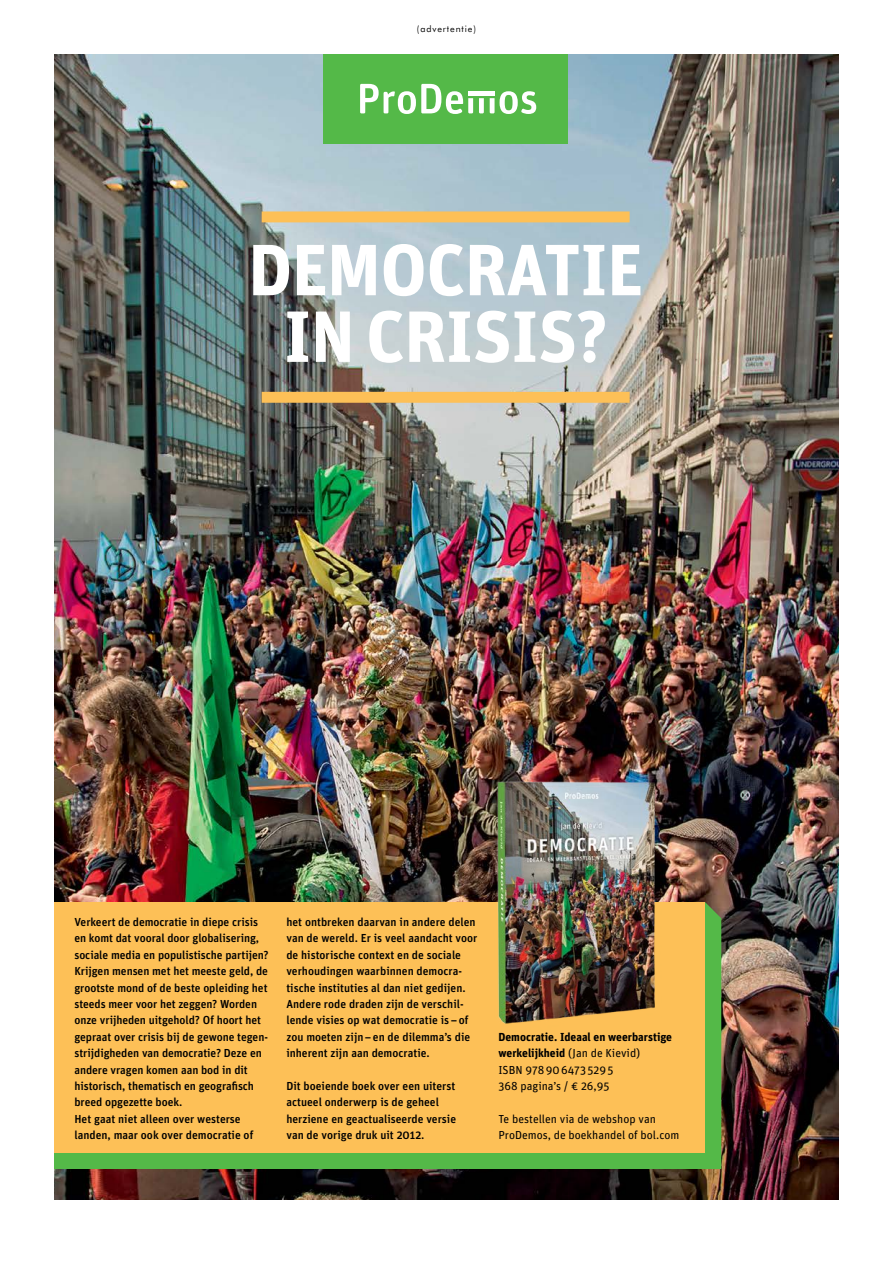
<style>
.page{position:relative;width:893px;height:1263px;background:#fff}
.page>*{position:absolute;margin:0;border:0;box-sizing:border-box;transform-origin:0 0}
.t1{font:700 72.45px/66.6px "Unit OT";letter-spacing:-.01em;color:#fff;text-align:center}
.t2{font:500 11.55px/16.4px "Unit OT";color:#000}
.t3{font:11.55px/16.4px "Unit OT";color:#000}
.t4{font:9px "Futura BT";letter-spacing:.1em;color:#000}
.s1{font-weight:700}
</style>
<div class="page">
<img style="left:54px;top:54px;width:785px;height:1145px">
<div style="left:54px;top:902px;width:667px;height:267px;background:#54b948"></div>
<div style="left:54px;top:902px;width:651px;height:250px;background:#fdc057"></div>
<div style="left:262px;top:211px;width:368px;height:11px;background:#fdc057"></div>
<div style="left:262px;top:392px;width:368px;height:11px;background:#fdc057"></div>
<div style="left:323px;top:54px;width:245px;height:90px;background:#54b948"></div>
<svg style="left:360px;top:84px;width:113px;height:30px"></svg>
<svg style="left:479px;top:98px;width:5px;height:15px"></svg>
<svg style="left:490px;top:91px;width:46px;height:23px"></svg>
<div style="left:468px;top:91px;width:27px;height:5px;background:#fff"></div>
<img style="left:478px;top:769px;width:192px;height:255px">
<p class="t4" style="left:417px;top:24px;width:61px">(advertentie)</p>
<h1 class="t1" style="left:248px;top:235px;width:396px">DEMOCRATIE<br>IN CRISIS?</h1>
<p class="t2" style="left:74px;top:914px;width:196px">Verkeert de democratie in diepe crisis en komt dat vooral door globalisering, sociale media en populistische partijen?<br>Krijgen mensen met het meeste geld, de grootste mond of de beste opleiding het steeds meer voor het zeggen? Worden onze vrijheden uitgehold? Of hoort het gepraat over crisis bij de gewone tegen&shy;strijdigheden van democratie? Deze en andere vragen komen aan bod in dit historisch, thematisch en geografisch breed opgezette boek.<br>Het gaat niet alleen over westerse landen, maar ook over democratie of</p>
<p class="t2" style="left:286px;top:914px;width:192px">het ontbreken daarvan in andere delen van de wereld. Er is veel aandacht voor de historische context en de sociale verhoudingen waarbinnen democra&shy;tische instituties al dan niet gedijen.<br>Andere rode draden zijn de verschil&shy;lende visies op wat democratie is–of zou moeten zijn–en de dilemma’s die inherent zijn aan democratie.</p>
<p class="t2" style="left:286px;top:1078px;width:171px">Dit boeiende boek over een uiterst actueel onderwerp is de geheel herziene en geactualiseerde versie van de vorige druk uit 2012.</p>
<p class="t3" style="left:498px;top:1028px;width:175px"><span class="s1">Democratie. Ideaal en weerbarstige werkelijkheid</span> (Jan de Kievid)<br>ISBN 9789064735295<br>368 pagina’s / € 26,95</p>
<p class="t3" style="left:498px;top:1110px;width:183px">Te bestellen via de webshop van<br>ProDemos, de boekhandel of bol.com</p>
</div>
